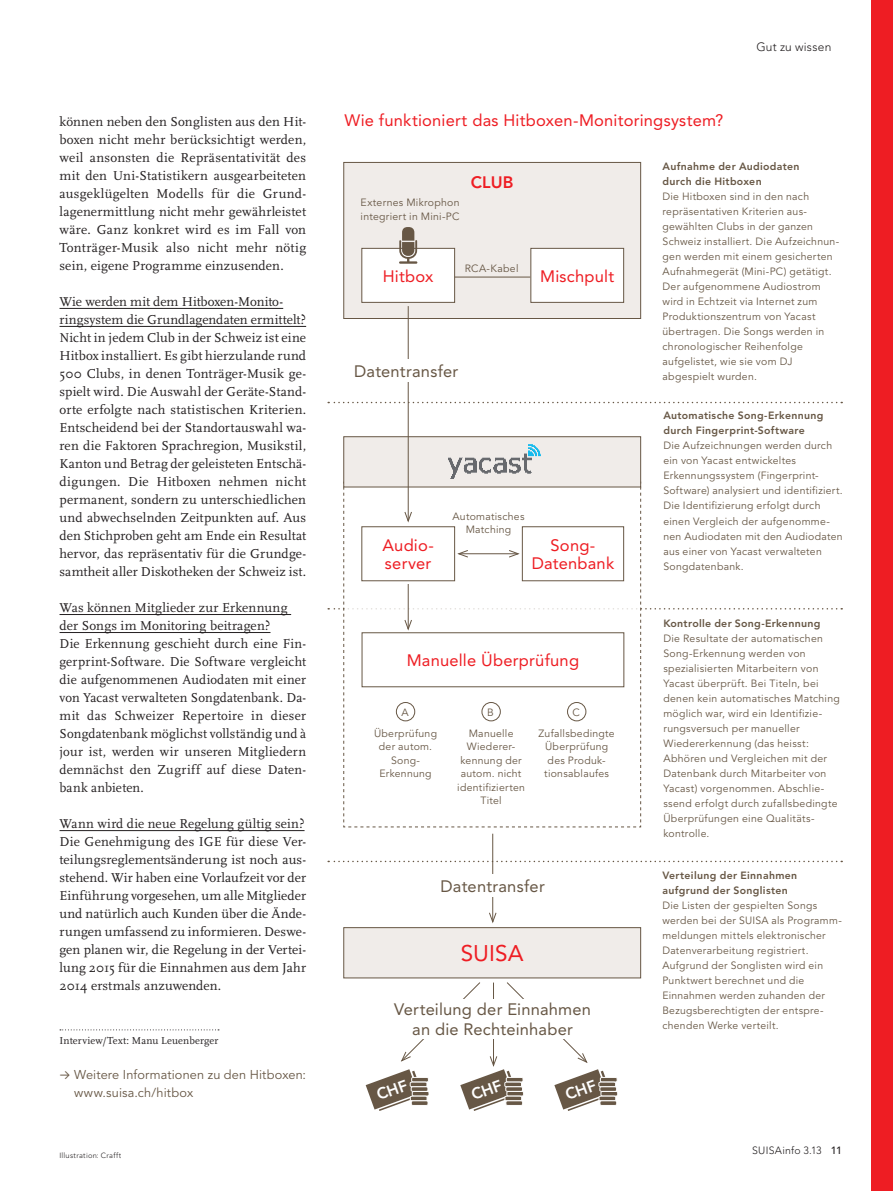
<style>
.page{position:relative;width:893px;height:1191px;background:#fff}
.page>*{position:absolute;margin:0;border:0;box-sizing:border-box;transform-origin:0 0}
.t1{font:22.5px "Avenir";color:#ee1d23}
.t2{font:16.5px/18px "Avenir";letter-spacing:.015em;color:#ee1d23}
.t3{font:16.5px/19.5px "Avenir";letter-spacing:.015em;color:#675745;text-align:center}
.t4{font:800 16.5px "Avenir";color:#ee1d23}
.t5{font:13.5px/18px "Scala";letter-spacing:.01em;color:#231f20;text-align:justify}
.t6{font:12.75px/18px "Avenir";letter-spacing:.01em;color:#675745}
.t7{font:300 12px "Avenir";letter-spacing:.02em;color:#231f20}
.t8{font:10.5px/15px "Avenir";letter-spacing:.025em;color:#675745}
.t9{font:800 10.5px/15px "Avenir";letter-spacing:.03em;color:#675745}
.t10{font:10.5px "Scala";letter-spacing:.015em;color:#231f20}
.t11{font:300 10.5px "Avenir";letter-spacing:.02em;color:#231f20}
.t12{font:300 7.5px "Avenir";letter-spacing:.035em;color:#231f20}
.s1{font-family:"Akkurat Office"}
.s2{font-weight:500}
</style>
<div class="page">
<div style="left:872px;top:0;width:21px;height:1191px;background:#ee1d23"></div>
<hr style="left:60px;top:308px;width:223px;height:1px;background:#231f20">
<hr style="left:60px;top:326px;width:246px;height:1px;background:#231f20">
<hr style="left:60px;top:614px;width:231px;height:1px;background:#231f20">
<hr style="left:60px;top:632px;width:210px;height:1px;background:#231f20">
<hr style="left:60px;top:830px;width:245px;height:1px;background:#231f20">
<svg style="left:60px;top:1029px;width:159px;height:1px"></svg>
<div style="left:344px;top:162px;width:297px;height:156px;background:#f0ece9"></div>
<div style="left:343px;top:162px;width:298px;height:157px;border:1px solid #675745"></div>
<div style="left:531px;top:248px;width:93px;height:54px;background:#fff"></div>
<div style="left:530px;top:248px;width:94px;height:55px;border:1px solid #675745"></div>
<div style="left:362px;top:248px;width:93px;height:54px;background:#fff"></div>
<div style="left:361px;top:248px;width:94px;height:55px;border:1px solid #675745"></div>
<hr style="left:455px;top:277px;width:75px;height:1px;background:#675745">
<svg style="left:328px;top:402px;width:514px;height:1px"></svg>
<svg style="left:328px;top:860px;width:514px;height:2px"></svg>
<hr style="left:492px;top:833px;width:1px;height:89px;background:#675745">
<svg style="left:489px;top:912px;width:8px;height:12px"></svg>
<div style="left:343px;top:436px;width:298px;height:51px;background:#f0ece9;border:1px solid #675745"></div>
<div style="left:433px;top:874px;width:119px;height:23px;background:#fff"></div>
<div style="left:344px;top:927px;width:297px;height:51px;background:#f0ece9"></div>
<div style="left:343px;top:927px;width:298px;height:51px;border:1px solid #675745"></div>
<img style="left:448px;top:444px;width:93px;height:34px">
<svg style="left:399px;top:227px;width:18px;height:37px"></svg>
<hr style="left:408px;top:306px;width:1px;height:215px;background:#675745">
<svg style="left:328px;top:482px;width:514px;height:345px"></svg>
<div style="left:347px;top:359px;width:119px;height:23px;background:#fff"></div>
<svg style="left:366px;top:982px;width:252px;height:129px"></svg>
<p class="t5" style="left:60px;top:113px;width:248px">können neben den Songlisten aus den Hit&shy;boxen nicht mehr berücksichtigt werden, weil ansonsten die Repräsentativität des mit den Uni-Statistikern ausgearbeiteten ausgeklügelten Modells für die Grund&shy;lagenermittlung nicht mehr gewährleistet wäre. Ganz konkret wird es im Fall von Tonträger-Musik also nicht mehr nötig sein, eigene Programme einzusenden.</p>
<p class="t5" style="left:60px;top:293px;width:248px;text-align:left">Wie werden mit dem Hitboxen-Monito&shy;ringsystem die Grundlagendaten ermittelt?<br>Nicht in jedem Club in der Schweiz ist eine Hitbox installiert. Es gibt hierzulande rund 500 Clubs, in denen Tonträger-Musik ge&shy;spielt wird. Die Auswahl der Geräte-Stand&shy;orte erfolgte nach statistischen Kriterien.<br>Entscheidend bei der Standortauswahl wa&shy;ren die Faktoren Sprachregion, Musikstil, Kanton und Betrag der geleisteten Entschä&shy;digungen. Die Hitboxen nehmen nicht permanent, sondern zu unterschiedlichen und abwechselnden Zeitpunkten auf. Aus den Stichproben geht am Ende ein Resultat hervor, das repräsentativ für die Grundge&shy;samtheit aller Diskotheken der Schweiz ist.</p>
<p class="t5" style="left:60px;top:599px;width:248px;text-align:left">Was können Mitglieder zur Erkennung der Songs im Monitoring beitragen?<br>Die Erkennung geschieht durch eine Fin&shy;gerprint-Software. Die Software vergleicht die aufgenommenen Audiodaten mit einer von Yacast verwalteten Songdatenbank. Da&shy;mit das Schweizer Repertoire in dieser Songdatenbank möglichst vollständig und à jour ist, werden wir unseren Mitgliedern demnächst den Zugriff auf diese Daten&shy;bank anbieten.</p>
<p class="t5" style="left:60px;top:815px;width:248px">Wann wird die neue Regelung gültig sein?<br>Die Genehmigung des IGE für diese Ver&shy;teilungsreglementsänderung ist noch aus&shy;stehend. Wir haben eine Vorlaufzeit vor der Einführung vorgesehen, um alle Mitglieder und natürlich auch Kunden über die Ände&shy;rungen umfassend zu informieren. Deswe&shy;gen planen wir, die Regelung in der Vertei&shy;lung 2015 für die Einnahmen aus dem Jahr 2014 erstmals anzuwenden.</p>
<p class="t10" style="left:60px;top:1035px;width:160px">Interview/Text: Manu Leuenberger</p>
<p class="t6" style="left:74px;top:1066px;width:234px;text-indent:-15px"><span class="s1">→</span> Weitere Informationen zu den Hitboxen: www.suisa.ch/hitbox</p>
<p class="t12" style="left:60px;top:1150px;width:63px">Illustration: Crafft</p>
<p class="t2" style="left:344px;top:111px;width:381px">Wie funktioniert das Hitboxen-Monitoringsystem?</p>
<p class="t7" style="left:756px;top:39px;width:76px">Gut zu wissen</p>
<p class="t8" style="left:361px;top:196px;width:101px;line-height:13.5px">Externes Mikrophon integriert in Mini-PC</p>
<p class="t4" style="left:471px;top:172px;width:44px">CLUB</p>
<p class="t8" style="left:465px;top:261px;width:55px">RCA-Kabel</p>
<p class="t2" style="left:383px;top:267px;width:52px">Hitbox</p>
<p class="t2" style="left:540px;top:267px;width:75px">Mischpult</p>
<p class="t3" style="left:354px;top:361px;width:106px">Datentransfer</p>
<p class="t8" style="left:452px;top:509px;width:73px;line-height:13.5px;text-align:center">Automatisches<br>Matching</p>
<p class="t2" style="left:383px;top:536px;width:53px">Audio&shy;server</p>
<p class="t2" style="left:532px;top:536px;width:84px;text-align:center">Song-<br>Datenbank</p>
<p class="t2" style="left:407px;top:651px;width:174px">Manuelle Überprüfung</p>
<p class="t8" style="left:401px;top:705px;width:9px">A</p>
<p class="t8" style="left:487px;top:705px;width:8px">B</p>
<p class="t8" style="left:572px;top:705px;width:9px">C</p>
<p class="t8" style="left:374px;top:726px;width:65px;line-height:13.5px;text-align:center">Überprüfung der autom.<br>Song-<br>Erkennung</p>
<p class="t8" style="left:457px;top:726px;width:69px;line-height:13.5px;text-align:center">Manuelle<br>Wiederer&shy;kennung der autom. nicht identifizierten<br>Titel</p>
<p class="t8" style="left:539px;top:726px;width:78px;line-height:13.5px;text-align:center">Zufallsbedingte<br>Überprüfung des Produk&shy;tionsablaufes</p>
<p class="t3" style="left:441px;top:876px;width:106px">Datentransfer</p>
<h1 class="t1" style="left:461px;top:940px;width:64px">SUISA</h1>
<p class="t3" style="left:394px;top:1000px;width:198px">Verteilung der Einnahmen an die Rechteinhaber</p>
<p class="t9" style="left:662px;top:159px;width:139px">Aufnahme der Audiodaten durch die Hitboxen</p>
<p class="t8" style="left:662px;top:189px;width:178px">Die Hitboxen sind in den nach repräsentativen Kriterien aus&shy;gewählten Clubs in der ganzen<br>Schweiz installiert. Die Aufzeichnun&shy;gen werden mit einem gesicherten<br>Aufnahmegerät (Mini-PC) getätigt.<br>Der aufgenommene Audiostrom wird in Echtzeit via Internet zum<br>Produktionszentrum von Yacast übertragen. Die Songs werden in chronologischer Reihenfolge aufgelistet, wie sie vom DJ abgespielt wurden.</p>
<p class="t9" style="left:663px;top:408px;width:162px">Automatische Song-Erkennung durch Fingerprint-Software</p>
<p class="t8" style="left:663px;top:438px;width:181px">Die Aufzeichnungen werden durch ein von Yacast entwickeltes<br>Erkennungssystem (Fingerprint-<br>Software) analysiert und identifiziert.<br>Die Identifizierung erfolgt durch einen Vergleich der aufgenomme&shy;nen Audiodaten mit den Audiodaten aus einer von Yacast verwalteten<br>Songdatenbank.</p>
<p class="t9" style="left:663px;top:616px;width:159px">Kontrolle der Song-Erkennung</p>
<p class="t8" style="left:663px;top:631px;width:178px">Die Resultate der automatischen<br>Song-Erkennung werden von spezialisierten Mitarbeitern von<br>Yacast überprüft. Bei Titeln, bei denen kein automatisches Matching möglich war, wird ein Identifizie&shy;rungsversuch per manueller<br>Wiedererkennung (das heisst:<br>Abhören und Vergleichen mit der<br>Datenbank durch Mitarbeiter von<br>Yacast) vorgenommen. Abschlie&shy;ssend erfolgt durch zufallsbedingte<br>Überprüfungen eine Qualitäts&shy;kontrolle.</p>
<p class="t9" style="left:662px;top:868px;width:136px">Verteilung der Einnahmen aufgrund der Songlisten</p>
<p class="t8" style="left:662px;top:898px;width:181px">Die Listen der gespielten Songs werden bei der SUISA als Programm&shy;meldungen mittels elektronischer<br>Datenverarbeitung registriert.<br>Aufgrund der Songlisten wird ein<br>Punktwert berechnet und die<br>Einnahmen werden zuhanden der<br>Bezugsberechtigten der entspre&shy;chenden Werke verteilt.</p>
<p class="t11" style="left:752px;top:1144px;width:91px">SUISAinfo 3.13 <span class="s2">11</span></p>
</div>
